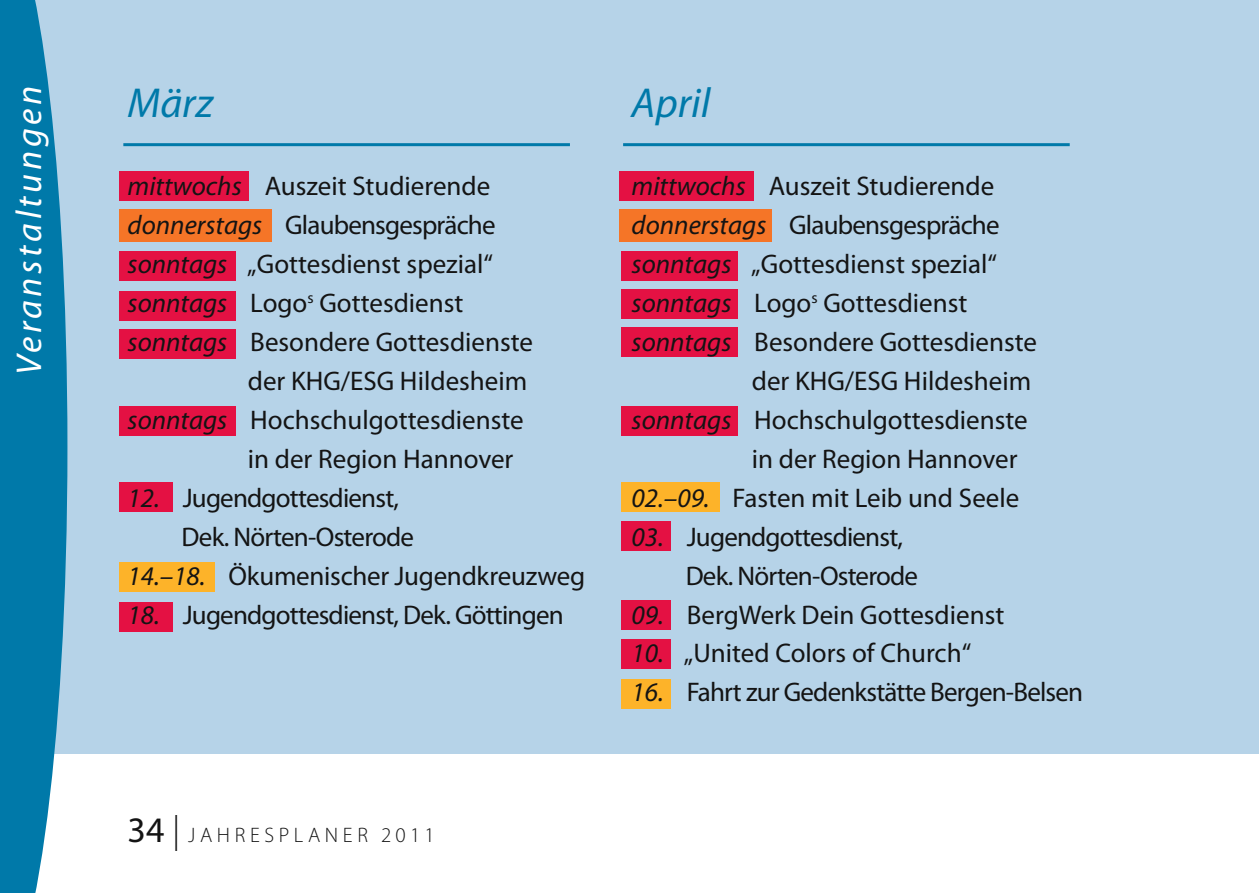
<style>
.page{position:relative;width:1259px;height:893px;background:#fff}
.page>*{position:absolute;margin:0;border:0;box-sizing:border-box;transform-origin:0 0}
.t1{font:italic 42px "Myriad Pro";color:#0079a9}
.t2{font:italic 36px "Myriad Pro";letter-spacing:.1em;color:#fff}
.t3{font:27px "Myriad Pro";color:#141414}
.t4{font:27px/39px "Myriad Pro";letter-spacing:-.03em;color:#141414}
.t5{font:300 21px "Myriad Pro";letter-spacing:.22em;color:#141414}
.s1{font-style:italic}
.s2{font-weight:400;font-size:36px}
.s3{font-size:36px}
</style>
<div class="page">
<div style="left:0;top:0;width:1259px;height:753px;background:#b6d3e8"></div>
<svg style="left:0;top:0;width:67px;height:893px;background:#1c87b2"></svg>
<div style="left:119px;top:171px;width:130px;height:29px;background:#e41143"></div>
<div style="left:620px;top:171px;width:134px;height:29px;background:#e41143"></div>
<div style="left:119px;top:209px;width:152px;height:33px;background:#f57527"></div>
<div style="left:620px;top:209px;width:152px;height:33px;background:#f57527"></div>
<div style="left:119px;top:251px;width:116px;height:30px;background:#e41143"></div>
<div style="left:119px;top:291px;width:116px;height:30px;background:#e41143"></div>
<div style="left:119px;top:329px;width:116px;height:30px;background:#e41143"></div>
<div style="left:621px;top:327px;width:116px;height:30px;background:#e41143"></div>
<div style="left:119px;top:406px;width:116px;height:30px;background:#e41143"></div>
<div style="left:119px;top:482px;width:54px;height:30px;background:#e41143"></div>
<div style="left:119px;top:562px;width:95px;height:30px;background:#fdb329"></div>
<div style="left:119px;top:602px;width:54px;height:30px;background:#e41143"></div>
<div style="left:621px;top:406px;width:116px;height:30px;background:#e41143"></div>
<div style="left:621px;top:482px;width:98px;height:30px;background:#fdb329"></div>
<div style="left:621px;top:600px;width:49px;height:30px;background:#e41143"></div>
<div style="left:621px;top:679px;width:49px;height:29px;background:#fdb329"></div>
<div style="left:621px;top:639px;width:49px;height:30px;background:#e41143"></div>
<div style="left:621px;top:521px;width:49px;height:30px;background:#e41143"></div>
<div style="left:621px;top:289px;width:116px;height:29px;background:#e41143"></div>
<div style="left:621px;top:251px;width:116px;height:30px;background:#e41143"></div>
<hr style="left:123px;top:143px;width:447px;height:3px;background:#0079a9">
<hr style="left:623px;top:143px;width:446px;height:3px;background:#0079a9">
<h2 class="t2" style="left:7px;top:375px;width:291px;rotate:-90deg">Veranstaltungen</h2>
<h1 class="t1" style="left:128px;top:77px;width:87px">März</h1>
<p class="t3" style="left:128px;top:169px;width:364px"><span class="s1">mittwochs</span> Auszeit Studierende</p>
<p class="t4" style="left:128px;top:205px;width:369px"><span class="s1">donnerstags</span> Glaubensgespräche</p>
<p class="t3" style="left:128px;top:247px;width:367px"><span class="s1">sonntags</span> „Gottesdienst spezial“</p>
<p class="t3" style="left:128px;top:286px;width:337px"><span class="s1">sonntags</span> Logo<sup>s</sup> Gottesdienst</p>
<p class="t3" style="left:128px;top:325px;width:407px"><span class="s1">sonntags</span> Besondere Gottesdienste</p>
<p class="t3" style="left:248px;top:364px;width:281px">der KHG/ESG Hildesheim</p>
<p class="t3" style="left:128px;top:403px;width:398px"><span class="s1">sonntags</span> Hochschulgottesdienste</p>
<p class="t3" style="left:248px;top:442px;width:267px">in der Region Hannover</p>
<p class="t4" style="left:128px;top:478px;width:273px"><span class="s1">12.</span> Jugendgottesdienst,</p>
<p class="t4" style="left:182px;top:516px;width:234px">Dek. Nörten-Osterode</p>
<p class="t3" style="left:128px;top:559px;width:459px"><span class="s1">14.–18.</span> Ökumenischer Jugendkreuzweg</p>
<p class="t4" style="left:128px;top:594px;width:438px"><span class="s1">18.</span> Jugendgottesdienst, Dek. Göttingen</p>
<p class="t5" style="left:128px;top:822px;width:309px"><span class="s2">34</span> <span class="s3">|</span> JA HRESPLA NER 2011</p>
<h1 class="t1" style="left:631px;top:77px;width:80px">April</h1>
<p class="t3" style="left:631px;top:169px;width:364px"><span class="s1">mittwochs</span> Auszeit Studierende</p>
<p class="t4" style="left:631px;top:205px;width:369px"><span class="s1">donnerstags</span> Glaubensgespräche</p>
<p class="t3" style="left:631px;top:247px;width:367px"><span class="s1">sonntags</span> „Gottesdienst spezial“</p>
<p class="t3" style="left:631px;top:286px;width:337px"><span class="s1">sonntags</span> Logo<sup>s</sup> Gottesdienst</p>
<p class="t3" style="left:631px;top:325px;width:407px"><span class="s1">sonntags</span> Besondere Gottesdienste</p>
<p class="t3" style="left:752px;top:364px;width:281px">der KHG/ESG Hildesheim</p>
<p class="t3" style="left:631px;top:403px;width:398px"><span class="s1">sonntags</span> Hochschulgottesdienste</p>
<p class="t3" style="left:752px;top:442px;width:267px">in der Region Hannover</p>
<p class="t3" style="left:631px;top:481px;width:389px"><span class="s1">02.–09.</span> Fasten mit Leib und Seele</p>
<p class="t4" style="left:685px;top:516px;width:234px;text-indent:-54px"><span class="s1">03.</span> Jugendgottesdienst,<br>Dek. Nörten-Osterode</p>
<p class="t3" style="left:631px;top:598px;width:374px"><span class="s1">09.</span> BergWerk Dein Gottesdienst</p>
<p class="t3" style="left:631px;top:637px;width:341px"><span class="s1">10.</span> „United Colors of Church“</p>
<p class="t4" style="left:631px;top:672px;width:453px"><span class="s1">16.</span> Fahrt zur Gedenkstätte Bergen-Belsen</p>
</div>
